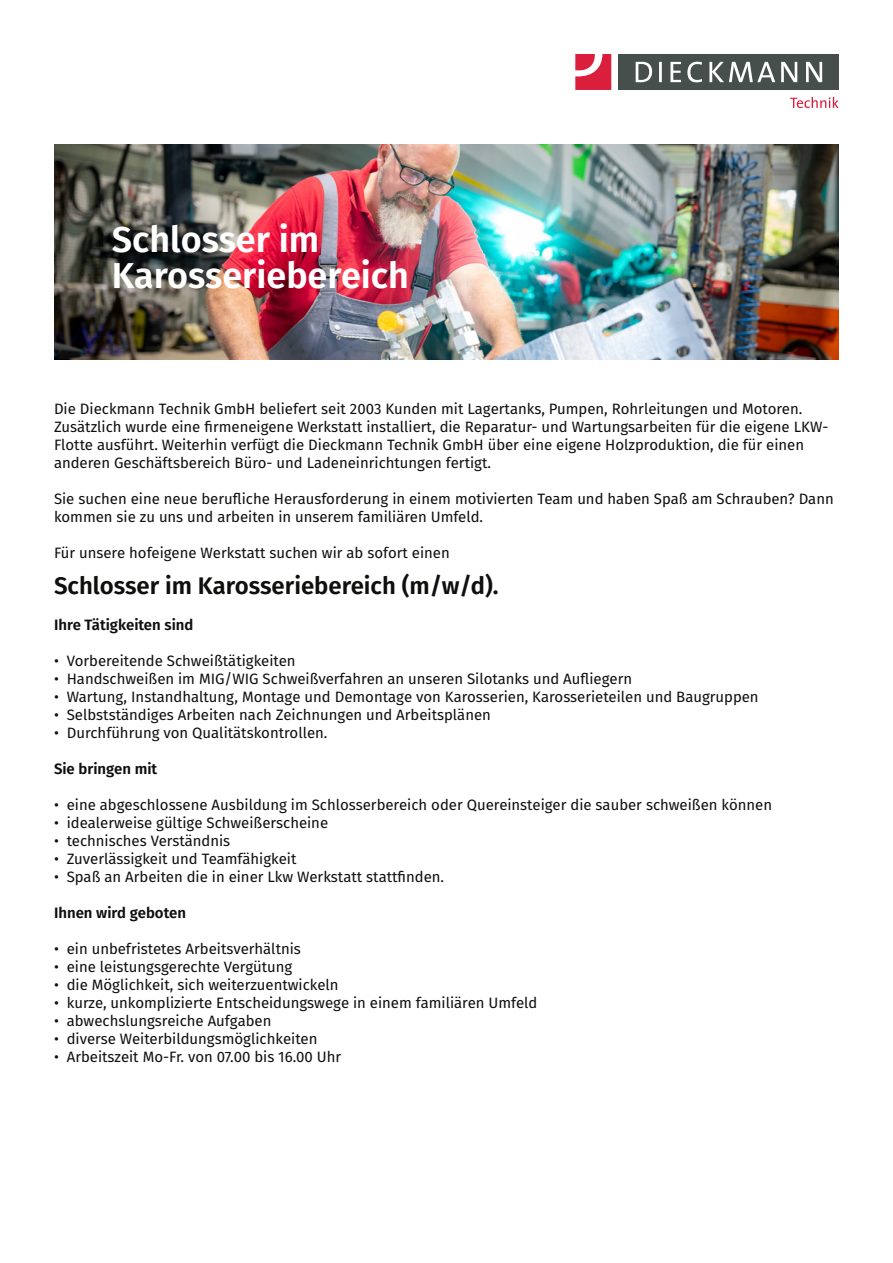
<style>
.page{position:relative;width:893px;height:1263px;background:#fff}
.page>*{position:absolute;margin:0;border:0;box-sizing:border-box;transform-origin:0 0}
.t1{font:600 36px/36px "Fira Sans";color:#fff}
.t2{font:600 24px "Fira Sans";color:#0f0f0e}
.t3{font:15px/18px "Fira Sans";color:#0f0f0e}
.t4{font:600 15px "Fira Sans";color:#0f0f0e}
</style>
<div class="page">
<div style="left:619px;top:54px;width:220px;height:36px;background:#474f4d"></div>
<svg style="left:575px;top:54px;width:36px;height:36px"></svg>
<svg style="left:636px;top:62px;width:186px;height:20px"></svg>
<svg style="left:790px;top:97px;width:49px;height:11px"></svg>
<img style="left:54px;top:144px;width:785px;height:216px">
<h1 class="t1" style="left:112px;top:219px;width:298px">Schlosser im<br>Karosseriebereich</h1>
<p class="t3" style="left:54px;top:399px;width:776px">Die Dieckmann Technik GmbH beliefert seit 2003 Kunden mit Lagertanks, Pumpen, Rohrleitungen und Motoren.<br>Zusätzlich wurde eine firmeneigene Werkstatt installiert, die Reparatur- und Wartungsarbeiten für die eigene LKW-Flotte ausführt. Weiterhin verfügt die Dieckmann Technik GmbH über eine eigene Holzproduktion, die für einen anderen Geschäftsbereich Büro- und Ladeneinrichtungen fertigt.</p>
<p class="t3" style="left:54px;top:489px;width:781px">Sie suchen eine neue berufliche Herausforderung in einem motivierten Team und haben Spaß am Schrauben? Dann kommen sie zu uns und arbeiten in unserem familiären Umfeld.</p>
<p class="t3" style="left:54px;top:543px;width:397px">Für unsere hofeigene Werkstatt suchen wir ab sofort einen</p>
<h2 class="t2" style="left:54px;top:566px;width:446px">Schlosser im Karosseriebereich (m/w/d).</h2>
<p class="t4" style="left:54px;top:612px;width:141px">Ihre Tätigkeiten sind</p>
<p class="t3" style="left:54px;top:651px;width:243px">• Vorbereitende Schweißtätigkeiten</p>
<p class="t3" style="left:54px;top:669px;width:580px">• Handschweißen im MIG/WIG Schweißverfahren an unseren Silotanks und Aufliegern</p>
<p class="t3" style="left:54px;top:687px;width:706px">• Wartung, Instandhaltung, Montage und Demontage von Karosserien, Karosserieteilen und Baugruppen</p>
<p class="t3" style="left:54px;top:705px;width:438px">• Selbstständiges Arbeiten nach Zeichnungen und Arbeitsplänen</p>
<p class="t3" style="left:54px;top:723px;width:275px">• Durchführung von Qualitätskontrollen.</p>
<p class="t4" style="left:54px;top:756px;width:105px">Sie bringen mit</p>
<p class="t3" style="left:54px;top:795px;width:720px">• eine abgeschlossene Ausbildung im Schlosserbereich oder Quereinsteiger die sauber schweißen können</p>
<p class="t3" style="left:54px;top:813px;width:276px">• idealerweise gültige Schweißerscheine</p>
<p class="t3" style="left:54px;top:831px;width:178px">• technisches Verständnis</p>
<p class="t3" style="left:54px;top:849px;width:244px">• Zuverlässigkeit und Teamfähigkeit</p>
<p class="t3" style="left:54px;top:867px;width:392px">• Spaß an Arbeiten die in einer Lkw Werkstatt stattfinden.</p>
<p class="t4" style="left:54px;top:900px;width:134px">Ihnen wird geboten</p>
<p class="t3" style="left:54px;top:939px;width:248px">• ein unbefristetes Arbeitsverhältnis</p>
<p class="t3" style="left:54px;top:957px;width:240px">• eine leistungsgerechte Vergütung</p>
<p class="t3" style="left:54px;top:975px;width:286px">• die Möglichkeit, sich weiterzuentwickeln</p>
<p class="t3" style="left:54px;top:993px;width:485px">• kurze, unkomplizierte Entscheidungswege in einem familiären Umfeld</p>
<p class="t3" style="left:54px;top:1011px;width:219px">• abwechslungsreiche Aufgaben</p>
<p class="t3" style="left:54px;top:1029px;width:265px">• diverse Weiterbildungsmöglichkeiten</p>
<p class="t3" style="left:54px;top:1047px;width:289px">• Arbeitszeit Mo-Fr. von 07.00 bis 16.00 Uhr</p>
</div>
